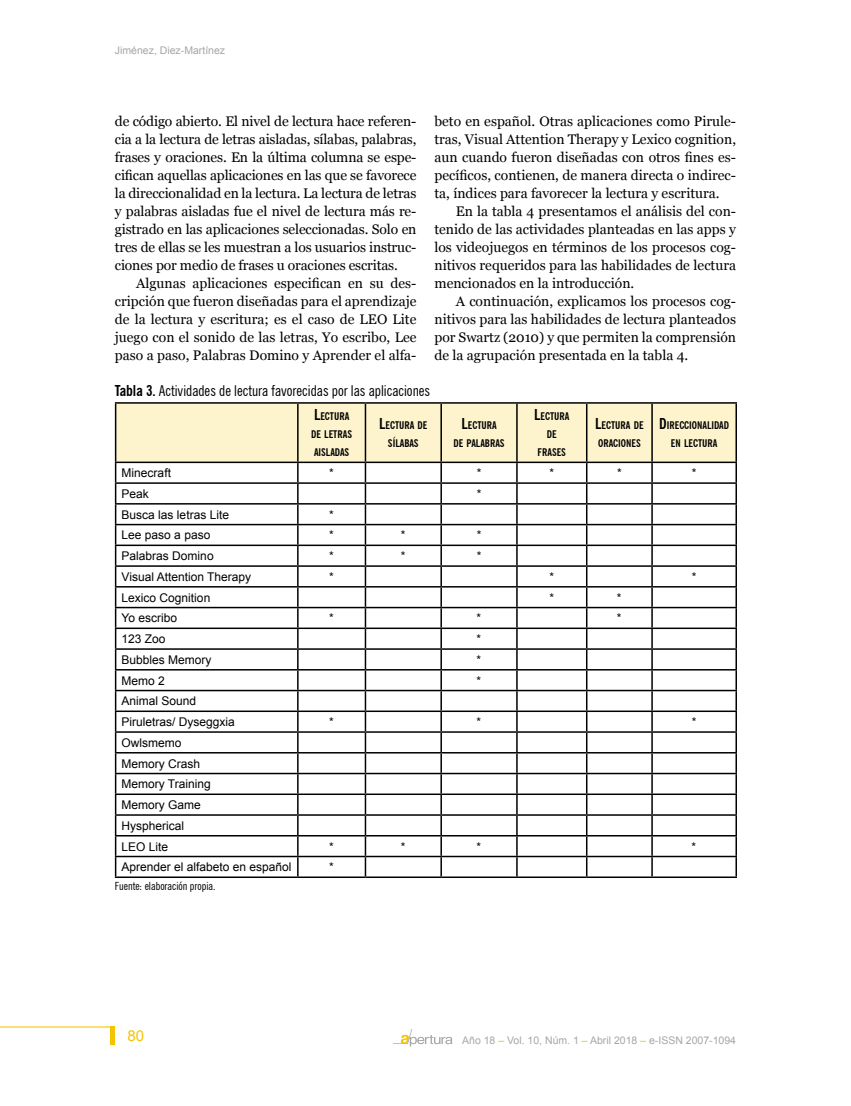
<style>
.page{position:relative;width:851px;height:1106px;background:#fff}
.page>*{position:absolute;margin:0;border:0;box-sizing:border-box;transform-origin:0 0}
.t1{font:condensed 15px "News Gothic BT";color:#000}
.t2{font:15px "Arial";color:#f5c400}
.t3{font:13.8px/18px "Georgia";color:#000;text-align:justify}
.t4{font:12px/20.7px "Arial";color:#000}
.t5{font:condensed 11.25px "News Gothic BT";color:#000}
.t6{font:700 condensed 10.5px/18px "News Gothic BT";color:#000;text-align:center}
.t7{font:10.5px "Arial";color:#a6a6a6}
.s1{font-weight:700}
.s2{font-size:15px}
.s3{color:#f5c400}
</style>
<div class="page">
<svg style="left:393px;top:1029px;width:59px;height:17px"></svg>
<hr style="left:0;top:1026px;width:114px;height:1px;background:#f5c400">
<hr style="left:111px;top:1026px;width:4px;height:18px;background:#f5c400">
<svg style="left:115px;top:404px;width:621px;height:472px"></svg>
<hr style="left:115px;top:876px;width:183px;height:2px;background:#000">
<hr style="left:298px;top:876px;width:67px;height:2px;background:#000">
<hr style="left:365px;top:876px;width:76px;height:2px;background:#000">
<hr style="left:441px;top:876px;width:76px;height:2px;background:#000">
<hr style="left:517px;top:876px;width:69px;height:2px;background:#000">
<hr style="left:586px;top:876px;width:66px;height:2px;background:#000">
<hr style="left:652px;top:876px;width:84px;height:2px;background:#000">
<hr style="left:115px;top:402px;width:183px;height:2px;background:#000">
<hr style="left:115px;top:403px;width:1px;height:58px;background:#000">
<hr style="left:298px;top:402px;width:67px;height:2px;background:#000">
<hr style="left:297px;top:403px;width:1px;height:58px;background:#000">
<hr style="left:365px;top:402px;width:76px;height:2px;background:#000">
<hr style="left:364px;top:403px;width:2px;height:58px;background:#000">
<hr style="left:441px;top:402px;width:76px;height:2px;background:#000">
<hr style="left:440px;top:403px;width:2px;height:58px;background:#000">
<hr style="left:517px;top:402px;width:69px;height:2px;background:#000">
<hr style="left:516px;top:403px;width:1px;height:58px;background:#000">
<hr style="left:586px;top:402px;width:66px;height:2px;background:#000">
<hr style="left:586px;top:403px;width:1px;height:58px;background:#000">
<hr style="left:652px;top:402px;width:84px;height:2px;background:#000">
<hr style="left:651px;top:403px;width:1px;height:58px;background:#000">
<hr style="left:735px;top:403px;width:1px;height:58px;background:#000">
<hr style="left:115px;top:461px;width:183px;height:2px;background:#000">
<hr style="left:298px;top:461px;width:67px;height:2px;background:#000">
<hr style="left:365px;top:461px;width:76px;height:2px;background:#000">
<hr style="left:441px;top:461px;width:76px;height:2px;background:#000">
<hr style="left:517px;top:461px;width:69px;height:2px;background:#000">
<hr style="left:586px;top:461px;width:66px;height:2px;background:#000">
<hr style="left:652px;top:461px;width:84px;height:2px;background:#000">
<p class="t7" style="left:115px;top:43px;width:112px">Jiménez, Diez-Martínez</p>
<p class="t3" style="left:115px;top:112px;width:303px">de código abierto. El nivel de lectura hace referen&shy;cia a la lectura de letras aisladas, sílabas, palabras, frases y oraciones. En la última columna se espe&shy;cifican aquellas aplicaciones en las que se favorece la direccionalidad en la lectura. La lectura de letras y palabras aisladas fue el nivel de lectura más re&shy;gistrado en las aplicaciones seleccionadas. Solo en tres de ellas se les muestran a los usuarios instruc&shy;ciones por medio de frases u oraciones escritas.</p>
<p class="t3" style="left:115px;top:274px;width:303px;text-indent:21px">Algunas aplicaciones especifican en su des&shy;cripción que fueron diseñadas para el aprendizaje de la lectura y escritura; es el caso de LEO Lite juego con el sonido de las letras, Yo escribo, Lee paso a paso, Palabras Domino y Aprender el alfa-</p>
<p class="t3" style="left:434px;top:112px;width:303px">beto en español. Otras aplicaciones como Pirule&shy;tras, Visual Attention Therapy y Lexico cognition, aun cuando fueron diseñadas con otros fines es&shy;pecíficos, contienen, de manera directa o indirec&shy;ta, índices para favorecer la lectura y escritura.</p>
<p class="t3" style="left:434px;top:202px;width:303px;text-indent:21px">En la tabla 4 presentamos el análisis del con&shy;tenido de las actividades planteadas en las apps y los videojuegos en términos de los procesos cog&shy;nitivos requeridos para las habilidades de lectura mencionados en la introducción.</p>
<p class="t3" style="left:434px;top:292px;width:303px;text-indent:21px">A continuación, explicamos los procesos cog&shy;nitivos para las habilidades de lectura planteados por Swartz (2010) y que permiten la comprensión de la agrupación presentada en la tabla 4.</p>
<p class="t1" style="left:115px;top:382px;width:317px"><span class="s1">Tabla 3.</span> Actividades de lectura favorecidas por las aplicaciones</p>
<p class="t6" style="left:311px;top:407px;width:42px;text-align:left"><span class="s2">L</span>ECTURA<br>DE LETRAS<br>AISLADAS</p>
<p class="t6" style="left:379px;top:416px;width:50px"><span class="s2">L</span>ECTURA DE<br>SÍLABAS</p>
<p class="t6" style="left:453px;top:416px;width:53px"><span class="s2">L</span>ECTURA<br>DE PALABRAS</p>
<p class="t6" style="left:534px;top:407px;width:37px"><span class="s2">L</span>ECTURA<br>DE<br>FRASES</p>
<p class="t6" style="left:595px;top:416px;width:50px;text-align:left"><span class="s2">L</span>ECTURA DE<br>ORACIONES</p>
<p class="t6" style="left:659px;top:416px;width:71px"><span class="s2">D</span>IRECCIONALIDAD<br>EN LECTURA</p>
<p class="t4" style="left:122px;top:462px;width:51px">Minecraft</p>
<p class="t4" style="left:329px;top:462px;width:6px">*</p>
<p class="t4" style="left:476px;top:462px;width:6px">*</p>
<p class="t4" style="left:549px;top:462px;width:6px">*</p>
<p class="t4" style="left:617px;top:462px;width:6px">*</p>
<p class="t4" style="left:691px;top:462px;width:6px">*</p>
<p class="t4" style="left:122px;top:483px;width:29px">Peak</p>
<p class="t4" style="left:476px;top:483px;width:6px">*</p>
<p class="t4" style="left:122px;top:504px;width:109px">Busca las letras Lite</p>
<p class="t4" style="left:329px;top:504px;width:6px">*</p>
<p class="t4" style="left:122px;top:525px;width:90px">Lee paso a paso</p>
<p class="t4" style="left:329px;top:525px;width:6px">*</p>
<p class="t4" style="left:401px;top:525px;width:6px">*</p>
<p class="t4" style="left:476px;top:525px;width:6px">*</p>
<p class="t4" style="left:122px;top:545px;width:94px">Palabras Domino</p>
<p class="t4" style="left:329px;top:545px;width:6px">*</p>
<p class="t4" style="left:401px;top:545px;width:6px">*</p>
<p class="t4" style="left:476px;top:545px;width:6px">*</p>
<p class="t4" style="left:121px;top:566px;width:131px">Visual Attention Therapy</p>
<p class="t4" style="left:329px;top:566px;width:6px">*</p>
<p class="t4" style="left:549px;top:566px;width:6px">*</p>
<p class="t4" style="left:691px;top:566px;width:6px">*</p>
<p class="t4" style="left:121px;top:587px;width:90px">Lexico Cognition</p>
<p class="t4" style="left:549px;top:587px;width:6px">*</p>
<p class="t4" style="left:617px;top:587px;width:6px">*</p>
<p class="t4" style="left:121px;top:608px;width:57px">Yo escribo</p>
<p class="t4" style="left:329px;top:608px;width:6px">*</p>
<p class="t4" style="left:476px;top:608px;width:6px">*</p>
<p class="t4" style="left:617px;top:608px;width:6px">*</p>
<p class="t4" style="left:121px;top:628px;width:46px">123 Zoo</p>
<p class="t4" style="left:476px;top:628px;width:6px">*</p>
<p class="t4" style="left:121px;top:649px;width:92px">Bubbles Memory</p>
<p class="t4" style="left:476px;top:649px;width:6px">*</p>
<p class="t4" style="left:121px;top:670px;width:45px">Memo 2</p>
<p class="t4" style="left:476px;top:670px;width:6px">*</p>
<p class="t4" style="left:121px;top:691px;width:115px">Animal Sound<br>Piruletras/ Dyseggxia</p>
<p class="t4" style="left:329px;top:711px;width:6px">*</p>
<p class="t4" style="left:476px;top:711px;width:6px">*</p>
<p class="t4" style="left:691px;top:711px;width:6px">*</p>
<p class="t4" style="left:121px;top:732px;width:91px">Owlsmemo<br>Memory Crash<br>Memory Training<br>Memory Game<br>Hyspherical<br>LEO Lite</p>
<p class="t4" style="left:329px;top:836px;width:6px">*</p>
<p class="t4" style="left:400px;top:836px;width:6px">*</p>
<p class="t4" style="left:476px;top:836px;width:6px">*</p>
<p class="t4" style="left:691px;top:836px;width:6px">*</p>
<p class="t4" style="left:121px;top:856px;width:172px">Aprender el alfabeto en español</p>
<p class="t4" style="left:329px;top:856px;width:6px">*</p>
<p class="t5" style="left:115px;top:879px;width:102px">Fuente: elaboración propia.</p>
<p class="t2" style="left:127px;top:1026px;width:18px">80</p>
<p class="t7" style="left:462px;top:1033px;width:275px">Año 18 <span class="s3">–</span> Vol. 10, Núm. 1 <span class="s3">–</span> Abril 2018 <span class="s3">–</span> e-ISSN 2007-1094</p>
</div>
